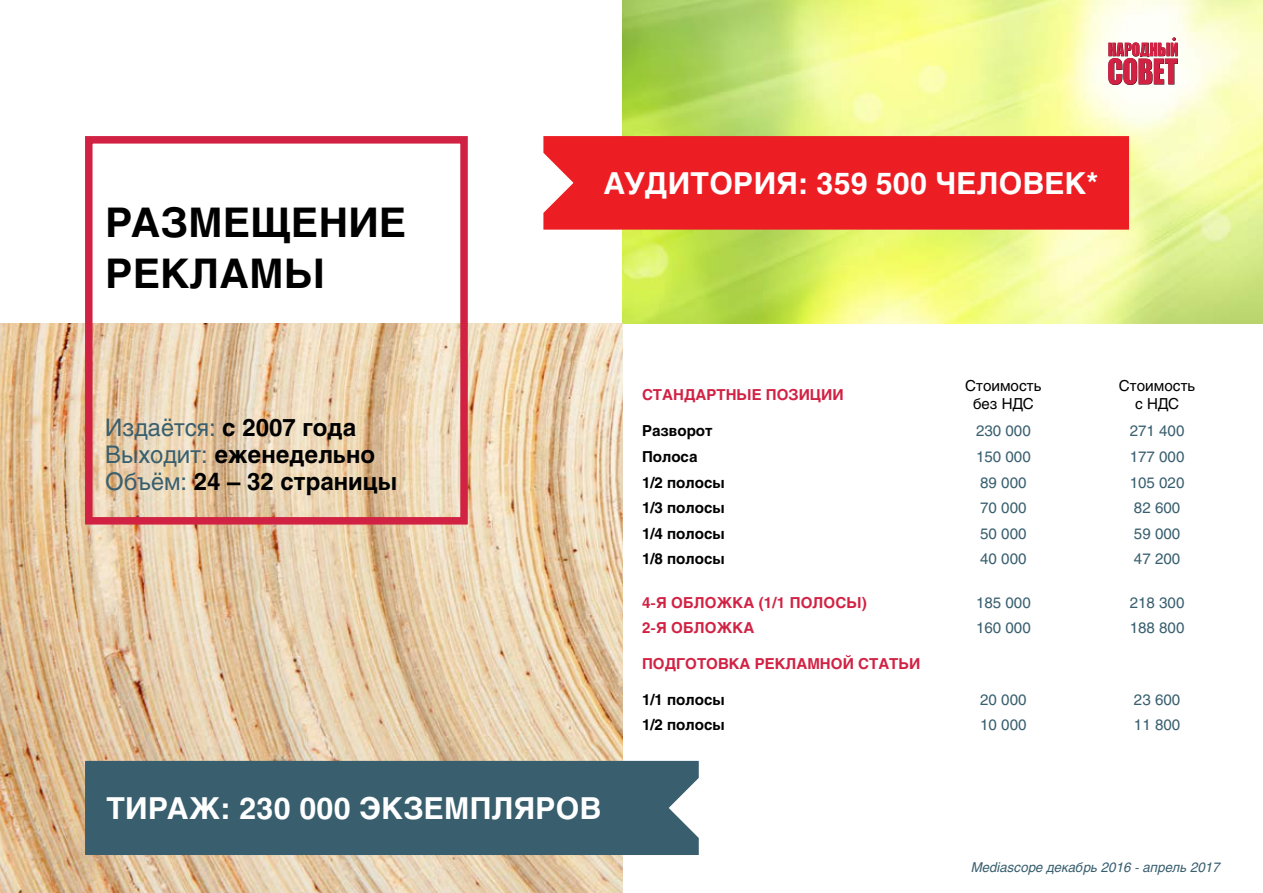
<style>
.page{position:relative;width:1263px;height:893px;background:#fff}
.page>*{position:absolute;margin:0;border:0;box-sizing:border-box;transform-origin:0 0}
.t1{font:700 40.5px/51px "Helios";letter-spacing:.01em;color:#000}
.t2{font:700 30px "Helios";letter-spacing:.01em;color:#fff}
.t3{font:700 24px/27px "Helios";color:#000}
.t4{font:15px "Helios";color:#395f6f}
.t5{font:700 15px "Helios";letter-spacing:.01em;color:#d12244}
.t6{font:700 15px "Helios";color:#000}
.t7{font:15px/18px "Helios";color:#000;text-align:center}
.t8{font:italic 13.5px "Helios";color:#395f6f}
.s1{font-weight:400;color:#395f6f}
</style>
<div class="page">
<img style="left:622px;top:0;width:641px;height:323px">
<img style="left:0;top:323px;width:622px;height:570px">
<div style="left:85px;top:136px;width:383px;height:389px;border:8px solid #d12244"></div>
<div style="left:543px;top:136px;width:586px;height:94px;background:#ed1d24"></div>
<div style="left:85px;top:761px;width:614px;height:94px;background:#395f6f"></div>
<svg style="left:1108px;top:37px;width:70px;height:48px"></svg>
<h1 class="t1" style="left:105px;top:196px;width:302px">Размещение рекламы</h1>
<h3 class="t3" style="left:105px;top:413px;width:293px"><span class="s1">Издаётся:</span> с 2007 года<br><span class="s1">Выходит:</span> еженедельно<br><span class="s1">Объём:</span> 24 – 32 страницы</h3>
<h2 class="t2" style="left:603px;top:164px;width:496px">Аудитория: 359 500 человек*</h2>
<p class="t5" style="left:642px;top:385px;width:23px">СТАНДА</p>
<p class="t5" style="left:706px;top:385px;width:71px">РТНЫЕ ПОЗИ</p>
<p class="t5" style="left:810px;top:385px;width:23px">ЦИИ</p>
<p class="t7" style="left:965px;top:376px;width:78px">Стоимость без НДС</p>
<p class="t7" style="left:1119px;top:376px;width:78px">Стоимость с НДС</p>
<p class="t6" style="left:642px;top:422px;width:72px">Разворот</p>
<p class="t4" style="left:976px;top:422px;width:56px">230 000</p>
<p class="t4" style="left:1130px;top:422px;width:56px">271 400</p>
<p class="t6" style="left:642px;top:447px;width:57px">Полоса</p>
<p class="t4" style="left:976px;top:447px;width:56px">150 000</p>
<p class="t4" style="left:1130px;top:447px;width:56px">177 000</p>
<p class="t6" style="left:642px;top:473px;width:84px">1/2 полосы</p>
<p class="t4" style="left:980px;top:473px;width:48px">89 000</p>
<p class="t4" style="left:1130px;top:473px;width:56px">105 020</p>
<p class="t6" style="left:642px;top:498px;width:84px">1/3 полосы</p>
<p class="t4" style="left:980px;top:498px;width:48px">70 000</p>
<p class="t4" style="left:1134px;top:498px;width:48px">82 600</p>
<p class="t6" style="left:642px;top:524px;width:84px">1/4 полосы</p>
<p class="t4" style="left:980px;top:524px;width:48px">50 000</p>
<p class="t4" style="left:1134px;top:524px;width:48px">59 000</p>
<p class="t6" style="left:642px;top:549px;width:84px">1/8 полосы</p>
<p class="t4" style="left:980px;top:549px;width:48px">40 000</p>
<p class="t4" style="left:1134px;top:549px;width:48px">47 200</p>
<p class="t5" style="left:642px;top:593px;width:226px">4-я обложка (1/1 полосы)</p>
<p class="t4" style="left:976px;top:593px;width:56px">185 000</p>
<p class="t4" style="left:1130px;top:593px;width:56px">218 300</p>
<p class="t5" style="left:642px;top:618px;width:114px">2-я обложка</p>
<p class="t4" style="left:976px;top:618px;width:56px">160 000</p>
<p class="t4" style="left:1130px;top:618px;width:56px">188 800</p>
<p class="t5" style="left:642px;top:654px;width:12px">ПОДГОТО</p>
<p class="t5" style="left:718px;top:654px;width:59px">ВКА РЕКЛА</p>
<p class="t5" style="left:807px;top:654px;width:73px">МНОЙ СТАТЬИ</p>
<p class="t6" style="left:642px;top:690px;width:84px">1/1 полосы</p>
<p class="t4" style="left:980px;top:690px;width:48px">20 000</p>
<p class="t4" style="left:1134px;top:690px;width:48px">23 600</p>
<p class="t6" style="left:642px;top:715px;width:84px">1/2 полосы</p>
<p class="t4" style="left:980px;top:715px;width:48px">10 000</p>
<p class="t4" style="left:1134px;top:715px;width:48px">11 800</p>
<h2 class="t2" style="left:106px;top:789px;width:492px">Тираж: 230 000 экземпляров</h2>
<p class="t8" style="left:971px;top:858px;width:251px">Mediascope декабрь 2016 - апрель 2017</p>
</div>
